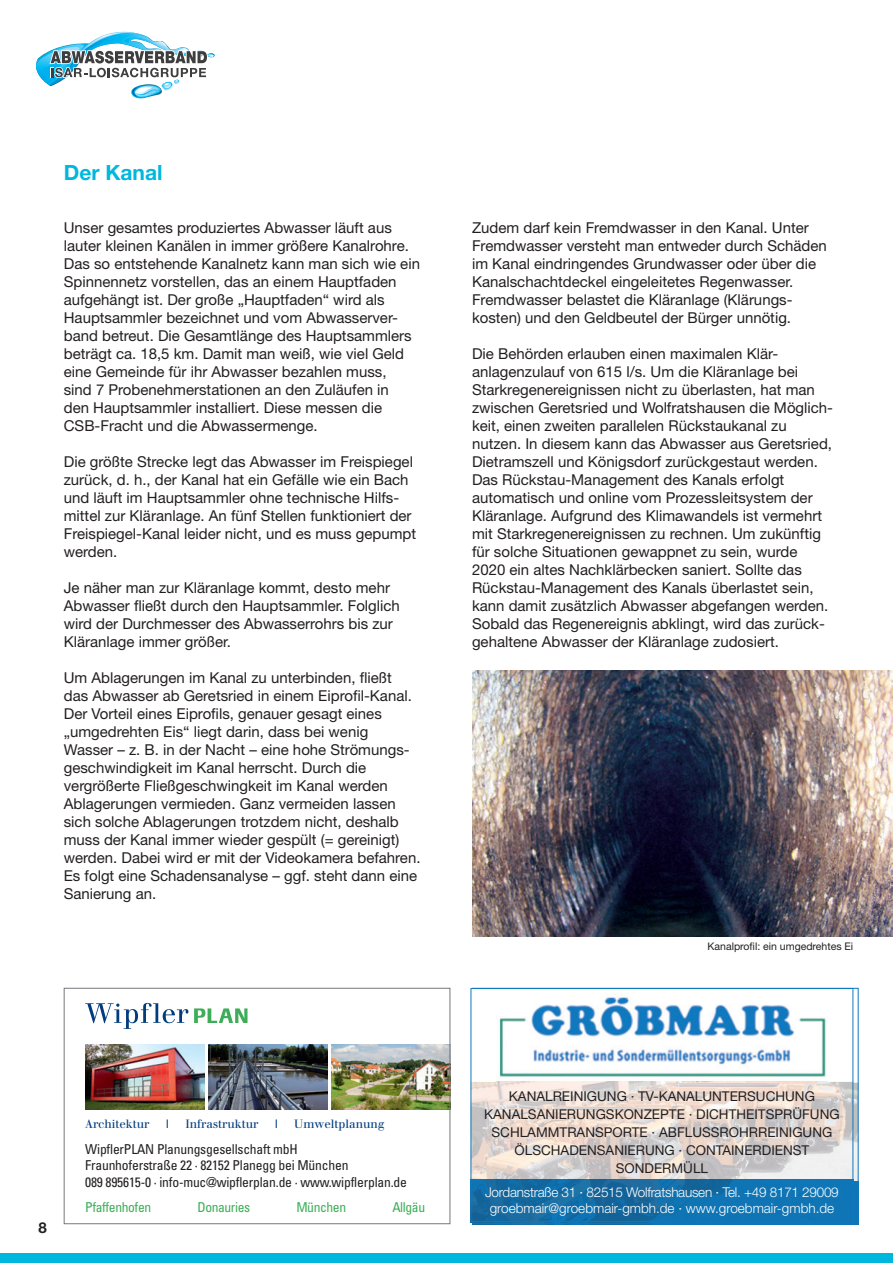
<style>
.page{position:relative;width:893px;height:1263px;background:#fff}
.page>*{position:absolute;margin:0;border:0;box-sizing:border-box;transform-origin:0 0}
.t1{font:700 21px "Helvetica Neue LT Std";color:#00b7de}
.t2{font:15px/18px "Helvetica Neue LT Std";color:#231f20}
.t3{font:700 15px "Helvetica Neue LT Std";color:#231f20}
.t4{font:13.65px/18.1px "Helvetica Neue LT Std";color:#231f20;text-align:center}
.t5{font:condensed 13.65px/16.6px "Univers";letter-spacing:-.015em;color:#231f20}
.t6{font:300 13.65px/16.4px "Helvetica Neue LT Std";letter-spacing:-.02em;color:#fff;text-align:center}
.t7{font:condensed 13.65px "Univers";letter-spacing:-.03em;color:#3dae57}
.t8{font:13.5px/18px "Helvetica Neue LT Std";color:#231f20;text-align:center}
.t9{font:300 13.5px/16.2px "Helvetica Neue LT Std";letter-spacing:-.02em;color:#fff;text-align:center}
.t10{font:11.7px "Walbaum";color:#013d7d}
.t11{font:condensed 11.7px "Univers";color:#013d7d}
.t12{font:10.5px "Helvetica Neue LT Std";color:#231f20}
.s1{font-weight:400}
</style>
<div class="page">
<svg style="left:85px;top:1003px;width:103px;height:26px"></svg>
<svg style="left:194px;top:1008px;width:53px;height:15px"></svg>
<img style="left:85px;top:1044px;width:119px;height:66px">
<img style="left:331px;top:1044px;width:117px;height:66px">
<img style="left:208px;top:1044px;width:119px;height:66px">
<div style="left:64px;top:988px;width:386px;height:236px;border:1px solid #76787b"></div>
<img style="left:472px;top:671px;width:421px;height:265px">
<div style="left:0;top:1253px;width:893px;height:10px;background:#00b7de"></div>
<svg style="left:36px;top:31px;width:179px;height:68px"></svg>
<img style="left:496px;top:997px;width:332px;height:85px">
<img style="left:473px;top:1082px;width:378px;height:98px">
<img style="left:473px;top:1180px;width:378px;height:40px">
<div style="left:471px;top:988px;width:382px;height:234px;border:1px solid #0e79bf"></div>
<p class="t1" style="left:64px;top:159px;width:100px">Der Kanal</p>
<p class="t2" style="left:64px;top:219px;width:330px">Unser gesamtes produziertes Abwasser läuft aus</p>
<p class="t2" style="left:64px;top:237px;width:347px">lauter kleinen Kanälen in immer größere Kanalrohre.</p>
<p class="t2" style="left:64px;top:255px;width:358px">Das so entstehende Kanalnetz kann man sich wie ein</p>
<p class="t2" style="left:64px;top:273px;width:334px">Spinnennetz vorstellen, das an einem Hauptfaden</p>
<p class="t2" style="left:64px;top:291px;width:322px">aufgehängt ist. Der große „Hauptfaden“ wird als</p>
<p class="t2" style="left:64px;top:309px;width:349px">Hauptsammler bezeichnet und vom Abwasserver&shy;band betreut. Die Gesamtlänge des Hauptsammlers</p>
<p class="t2" style="left:64px;top:345px;width:342px">beträgt ca. 18,5 km. Damit man weiß, wie viel Geld</p>
<p class="t2" style="left:64px;top:363px;width:324px">eine Gemeinde für ihr Abwasser bezahlen muss,</p>
<p class="t2" style="left:64px;top:381px;width:327px">sind 7 Probenehmerstationen an den Zuläufen in</p>
<p class="t2" style="left:64px;top:399px;width:320px">den Hauptsammler installiert. Diese messen die</p>
<p class="t2" style="left:64px;top:417px;width:255px">CSB-Fracht und die Abwassermenge.</p>
<p class="t2" style="left:64px;top:453px;width:351px">Die größte Strecke legt das Abwasser im Freispiegel</p>
<p class="t2" style="left:64px;top:471px;width:346px">zurück, d. h., der Kanal hat ein Gefälle wie ein Bach</p>
<p class="t2" style="left:64px;top:489px;width:354px">und läuft im Hauptsammler ohne technische Hilfs&shy;mittel zur Kläranlage. An fünf Stellen funktioniert der Freispiegel-Kanal leider nicht, und es muss gepumpt werden.</p>
<p class="t2" style="left:64px;top:579px;width:328px">Je näher man zur Kläranlage kommt, desto mehr</p>
<p class="t2" style="left:64px;top:597px;width:338px">Abwasser fließt durch den Hauptsammler. Folglich wird der Durchmesser des Abwasserrohrs bis zur<br>Kläranlage immer größer.</p>
<p class="t2" style="left:64px;top:669px;width:358px">Um Ablagerungen im Kanal zu unterbinden, fließt<br>das Abwasser ab Geretsried in einem Eiprofil-Kanal.<br>Der Vorteil eines Eiprofils, genauer gesagt eines „umgedrehten Eis“ liegt darin, dass bei wenig Wasser – z. B. in der Nacht – eine hohe Strömungs&shy;geschwindigkeit im Kanal herrscht. Durch die vergrößerte Fließgeschwingkeit im Kanal werden Ablagerungen vermieden. Ganz vermeiden lassen sich solche Ablagerungen trotzdem nicht, deshalb muss der Kanal immer wieder gespült (= gereinigt) werden. Dabei wird er mit der Videokamera befahren.<br>Es folgt eine Schadensanalyse – ggf. steht dann eine Sanierung an.</p>
<p class="t2" style="left:472px;top:219px;width:356px">Zudem darf kein Fremdwasser in den Kanal. Unter Fremdwasser versteht man entweder durch Schäden im Kanal eindringendes Grundwasser oder über die Kanalschachtdeckel eingeleitetes Regenwasser.<br>Fremdwasser belastet die Kläranlage (Klärungs&shy;kosten) und den Geldbeutel der Bürger unnötig.</p>
<p class="t2" style="left:472px;top:345px;width:363px">Die Behörden erlauben einen maximalen Klär&shy;anlagenzulauf von 615 l/s. Um die Kläranlage bei Starkregenereignissen nicht zu überlasten, hat man zwischen Geretsried und Wolfratshausen die Möglich&shy;keit, einen zweiten parallelen Rückstaukanal zu nutzen. In diesem kann das Abwasser aus Geretsried, Dietramszell und Königsdorf zurückgestaut werden.<br>Das Rückstau-Management des Kanals erfolgt automatisch und online vom Prozessleitsystem der Kläranlage. Aufgrund des Klimawandels ist vermehrt mit Starkregenereignissen zu rechnen. Um zukünftig für solche Situationen gewappnet zu sein, wurde 2020 ein altes Nachklärbecken saniert. Sollte das Rückstau-Management des Kanals überlastet sein, kann damit zusätzlich Abwasser abgefangen werden.<br>Sobald das Regenereignis abklingt, wird das zurück&shy;gehaltene Abwasser der Kläranlage zudosiert.</p>
<p class="t12" style="left:708px;top:940px;width:147px">Kanalprofil: ein umgedrehtes Ei</p>
<p class="t3" style="left:38px;top:1219px;width:10px">8</p>
<p class="t10" style="left:85px;top:1117px;width:66px">Architektur</p>
<p class="t11" style="left:166px;top:1117px;width:5px">I</p>
<p class="t10" style="left:185px;top:1117px;width:74px">Infrastruktur</p>
<p class="t11" style="left:275px;top:1117px;width:5px">I</p>
<p class="t10" style="left:294px;top:1117px;width:92px">Umweltplanung</p>
<p class="t5" style="left:85px;top:1140px;width:323px">WipflerPLAN Planungsgesellschaft mbH<br>Fraunhoferstraße 22 · 82152 Planegg bei München<br>089 895615-0 · info-muc@wipflerplan.de · www.wipflerplan.de</p>
<p class="t7" style="left:85px;top:1198px;width:67px">Pfaffenhofen</p>
<p class="t7" style="left:197px;top:1198px;width:54px">Donauries</p>
<p class="t7" style="left:296px;top:1198px;width:51px">München</p>
<p class="t7" style="left:392px;top:1198px;width:34px">Allgäu</p>
<p class="t8" style="left:484px;top:1087px;width:357px">KANALREINIGUNG · TV-KANALUNTERSUCHUNG KANALSANIERUNGSKONZEPTE · DICHTHEITSPRÜFUNG SCHLAMMTRANSPORTE · ABFLUSSROHRREINIGUNG ÖLSCHADENSANIERUNG · CONTAINERDIENST SONDERMÜLL</p>
<p class="t9" style="left:485px;top:1183px;width:355px">Jordanstraße 31 <span class="s1">·</span> 82515 Wolfratshausen <span class="s1">·</span> Tel. +49 8171 29009 groebmair@groebmair-gmbh.de <span class="s1">·</span> www.groebmair-gmbh.de</p>
<p class="t4" style="left:493px;top:1088px;width:353px">KANALREINIGUNG · TV-KANALUNTERSUCHUNG ANALSANIERUNGSKONZEPTE · DICHTHEITSPRÜFUNG SCHLAMMTRANSPORTE · ABFLUSSROHRREINIGUNG ÖLSCHADENSANIERUNG · CONTAINERDIENST SONDERMÜLL</p>
<p class="t6" style="left:487px;top:1185px;width:359px">Jordanstraße 31 <span class="s1">·</span> 82515 Wolfratshausen <span class="s1">·</span> Tel. +49 8171 29009 groebmair@groebmair-gmbh.de <span class="s1">·</span> www.groebmair-gmbh.de</p>
</div>
